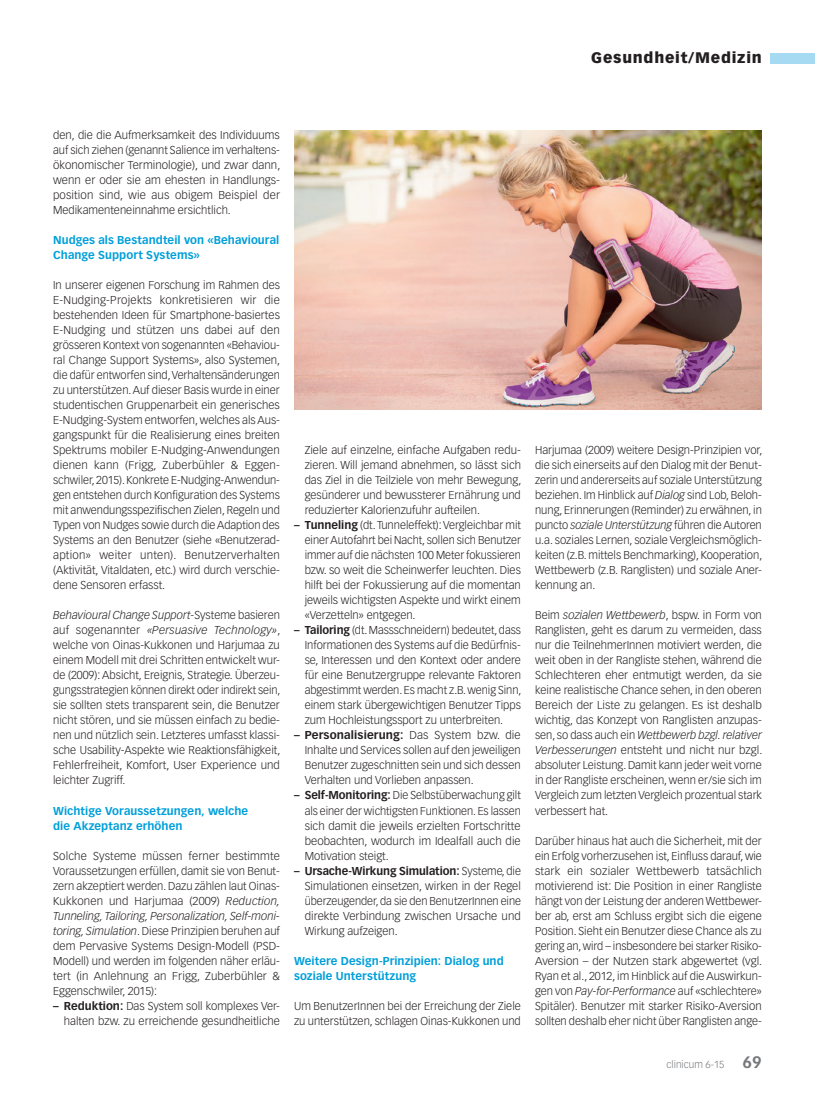
<style>
.page{position:relative;width:815px;height:1099px;background:#fff}
.page>*{position:absolute;margin:0;border:0;box-sizing:border-box;transform-origin:0 0}
.t1{font:900 15px "Vectora LT Std";letter-spacing:.05em;color:#231f20}
.t2{font:300 11.25px/15px "Vectora LT Std";color:#231f20;text-align:justify}
.t3{font:700 11.25px/15px "Vectora LT Std";letter-spacing:.005em;color:#009fda}
.t4{font:300 10px "Vectora LT Std";color:#76787b}
.s1{font-style:italic}
.s2{font-weight:700}
.s3{font-weight:700;font-size:16.25px}
</style>
<div class="page">
<div style="left:770px;top:53px;width:45px;height:10px;background:#a5daf2"></div>
<img style="left:294px;top:130px;width:468px;height:279px">
<h1 class="t1" style="left:591px;top:49px;width:172px">Gesundheit/Medizin</h1>
<p class="t2" style="left:53px;top:128px;width:229px;text-align:left">den, die die Aufmerksamkeit des Individuums auf sich ziehen (genannt Salience im verhaltens&shy;ökonomischer Terminologie), und zwar dann, wenn er oder sie am ehesten in Handlungs&shy;position sind, wie aus obigem Beispiel der Medikamenteneinnahme ersichtlich.</p>
<p class="t3" style="left:53px;top:233px;width:228px">Nudges als Bestandteil von «Behavioural<br>Change Support Systems»</p>
<p class="t2" style="left:53px;top:278px;width:229px">In unserer eigenen Forschung im Rahmen des E-Nudging-Projekts konkretisieren wir die bestehenden Ideen für Smartphone-basiertes E-Nudging und stützen uns dabei auf den grösseren Kontext von sogenannten «Behaviou&shy;ral Change Support Systems», also Systemen, die dafür entworfen sind, Verhaltensänderungen zu unterstützen. Auf dieser Basis wurde in einer studentischen Gruppenarbeit ein generisches E-Nudging-System entworfen, welches als Aus&shy;gangspunkt für die Realisierung eines breiten Spektrums mobiler E-Nudging-Anwendungen dienen kann (Frigg, Zuberbühler &amp; Eggen&shy;schwiler, 2015). Konkrete E-Nudging-Anwendun&shy;gen entstehen durch Konfiguration des Systems mit anwendungsspezifischen Zielen, Regeln und Typen von Nudges sowie durch die Adaption des Systems an den Benutzer (siehe «Benutzerad&shy;aption» weiter unten). Benutzerverhalten (Aktivität, Vitaldaten, etc.) wird durch verschie&shy;dene Sensoren erfasst.</p>
<p class="t2" style="left:53px;top:608px;width:229px"><span class="s1">Behavioural Change Support</span>-Systeme basieren auf sogenannter <span class="s1">«Persuasive Technology»</span>, welche von Oinas-Kukkonen und Harjumaa zu einem Modell mit drei Schritten entwickelt wur&shy;de (2009): Absicht, Ereignis, Strategie. Überzeu&shy;gungsstrategien können direkt oder indirekt sein, sie sollten stets transparent sein, die Benutzer nicht stören, und sie müssen einfach zu bedie&shy;nen und nützlich sein. Letzteres umfasst klassi&shy;sche Usability-Aspekte wie Reaktionsfähigkeit, Fehlerfreiheit, Komfort, User Experience und leichter Zugriff.</p>
<p class="t3" style="left:53px;top:803px;width:197px">Wichtige Voraussetzungen, welche die Akzeptanz erhöhen</p>
<p class="t2" style="left:53px;top:848px;width:229px">Solche Systeme müssen ferner bestimmte Voraussetzungen erfüllen, damit sie von Benut&shy;zern akzeptiert werden. Dazu zählen laut Oinas-Kukkonen und Harjumaa (2009) <span class="s1">Reduction, Tunneling, Tailoring, Personalization, Self-moni&shy;toring, Simulation</span>. Diese Prinzipien beruhen auf dem Pervasive Systems Design-Modell (PSD-Modell) und werden im folgenden näher erläu&shy;tert (in Anlehnung an Frigg, Zuberbühler &amp; Eggenschwiler, 2015):</p>
<p class="t2" style="left:53px;top:998px;width:228px;text-align:right"><span class="s2">– Reduktion:</span> Das System soll komplexes Ver&shy;halten bzw. zu erreichende gesundheitliche</p>
<p class="t2" style="left:305px;top:443px;width:218px">Ziele auf einzelne, einfache Aufgaben redu&shy;zieren. Will jemand abnehmen, so lässt sich das Ziel in die Teilziele von mehr Bewegung, gesünderer und bewussterer Ernährung und reduzierter Kalorienzufuhr aufteilen.</p>
<p class="t2" style="left:305px;top:518px;width:218px;text-indent:-11px"><span class="s2">– Tunneling</span> (dt. Tunneleffekt): Vergleichbar mit einer Autofahrt bei Nacht, sollen sich Benutzer immer auf die nächsten 100 Meter fokussieren bzw. so weit die Scheinwerfer leuchten. Dies hilft bei der Fokussierung auf die momentan jeweils wichtigsten Aspekte und wirkt einem «Verzetteln» entgegen.</p>
<p class="t2" style="left:305px;top:623px;width:218px;text-indent:-11px"><span class="s2">– Tailoring</span> (dt. Massschneidern) bedeutet, dass Informationen des Systems auf die Bedürfnis&shy;se, Interessen und den Kontext oder andere für eine Benutzergruppe relevante Faktoren abgestimmt werden. Es macht z.B. wenig Sinn, einem stark übergewichtigen Benutzer Tipps zum Hochleistungssport zu unterbreiten.</p>
<p class="t2" style="left:305px;top:728px;width:218px;text-indent:-11px"><span class="s2">– Personalisierung:</span> Das System bzw. die Inhalte und Services sollen auf den jeweiligen Benutzer zugeschnitten sein und sich dessen Verhalten und Vorlieben anpassen.</p>
<p class="t2" style="left:305px;top:788px;width:218px;text-indent:-11px"><span class="s2">– Self-Monitoring:</span> Die Selbstüberwachung gilt als einer der wichtigsten Funktionen. Es lassen sich damit die jeweils erzielten Fortschritte beobachten, wodurch im Idealfall auch die Motivation steigt.</p>
<p class="t2" style="left:305px;top:863px;width:218px;text-indent:-11px"><span class="s2">– Ursache-Wirkung Simulation:</span> Systeme, die Simulationen einsetzen, wirken in der Regel überzeugender, da sie den BenutzerInnen eine direkte Verbindung zwischen Ursache und Wirkung aufzeigen.</p>
<p class="t3" style="left:294px;top:953px;width:211px">Weitere Design-Prinzipien: Dialog und soziale Unterstützung</p>
<p class="t2" style="left:294px;top:998px;width:228px">Um BenutzerInnen bei der Erreichung der Ziele zu unterstützen, schlagen Oinas-Kukkonen und</p>
<p class="t2" style="left:535px;top:443px;width:229px">Harjumaa (2009) weitere Design-Prinzipien vor, die sich einerseits auf den Dialog mit der Benut&shy;zerin und andererseits auf soziale Unterstützung beziehen. Im Hinblick auf <span class="s1">Dialog</span> sind Lob, Beloh&shy;nung, Erinnerungen (Reminder) zu erwähnen, in puncto <span class="s1">soziale Unterstützung</span> führen die Autoren u.a. soziales Lernen, soziale Vergleichsmöglich&shy;keiten (z.B. mittels Benchmarking), Kooperation, Wettbewerb (z.B. Ranglisten) und soziale Aner&shy;kennung an.</p>
<p class="t2" style="left:535px;top:608px;width:229px">Beim <span class="s1">sozialen Wettbewerb</span>, bspw. in Form von Ranglisten, geht es darum zu vermeiden, dass nur die TeilnehmerInnen motiviert werden, die weit oben in der Rangliste stehen, während die Schlechteren eher entmutigt werden, da sie keine realistische Chance sehen, in den oberen Bereich der Liste zu gelangen. Es ist deshalb wichtig, das Konzept von Ranglisten anzupas&shy;sen, so dass auch ein <span class="s1">Wettbewerb bzgl. relativer Verbesserungen</span> entsteht und nicht nur bzgl. absoluter Leistung. Damit kann jeder weit vorne in der Rangliste erscheinen, wenn er/sie sich im Vergleich zum letzten Vergleich prozentual stark verbessert hat.</p>
<p class="t2" style="left:535px;top:833px;width:229px">Darüber hinaus hat auch die Sicherheit, mit der ein Erfolg vorherzusehen ist, Einfluss darauf, wie stark ein sozialer Wettbewerb tatsächlich motivierend ist: Die Position in einer Rangliste hängt von der Leistung der anderen Wettbewer&shy;ber ab, erst am Schluss ergibt sich die eigene Position. Sieht ein Benutzer diese Chance als zu gering an, wird – insbesondere bei starker Risiko-Aversion – der Nutzen stark abgewertet (vgl.<br>Ryan et al., 2012, im Hinblick auf die Auswirkun&shy;gen von <span class="s1">Pay-for-Performance</span> auf «schlechtere» Spitäler). Benutzer mit starker Risiko-Aversion sollten deshalb eher nicht über Ranglisten ange-</p>
<p class="t4" style="left:667px;top:1058px;width:97px">clinicum 6-15 <span class="s3">69</span></p>
</div>
